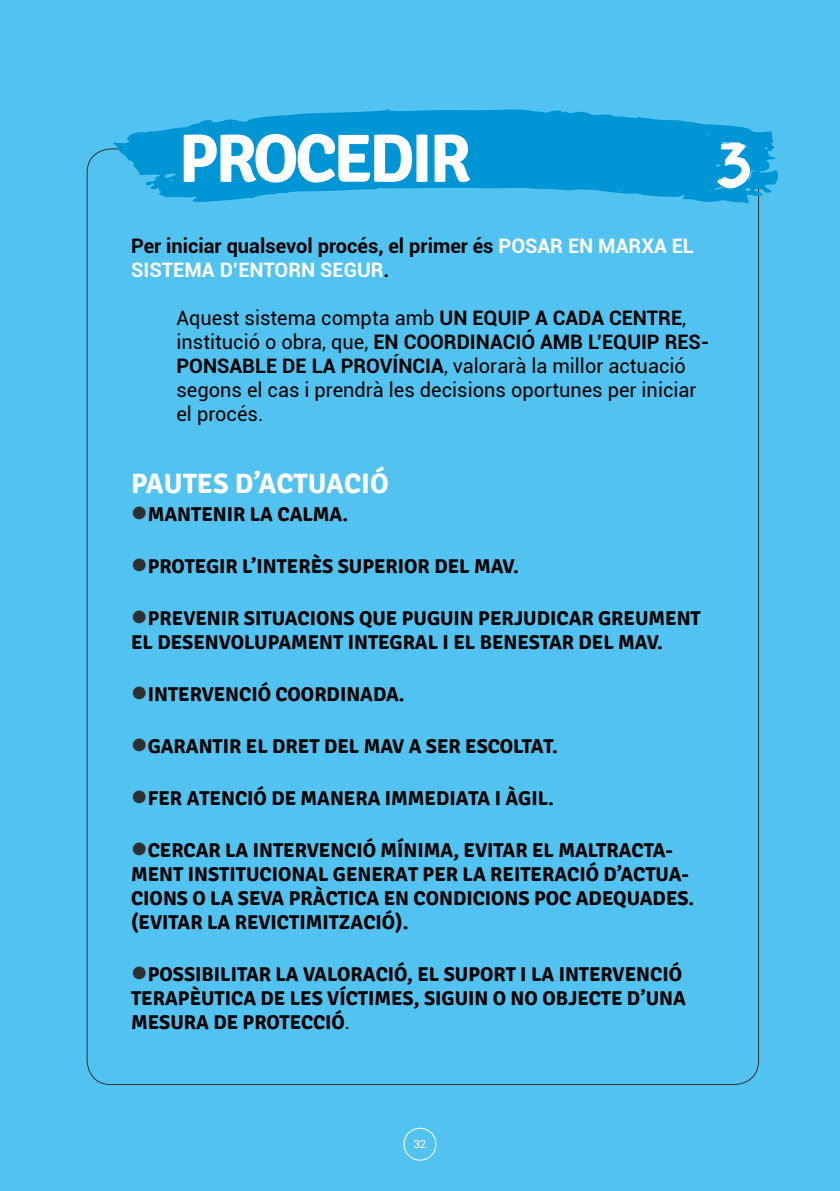
<style>
.page{position:relative;width:840px;height:1191px;background:#fff}
.page>*{position:absolute;margin:0;border:0;box-sizing:border-box;transform-origin:0 0}
.t1{font:700 68.2px "Signika";letter-spacing:-.05em;color:#fff}
.t2{font:57.4px "appopaint";color:#fff}
.t3{font:700 28px "Signika";color:#fff}
.t4{font:700 20px/24px "Signika";color:#000}
.t5{font:20px/24px "Roboto";color:#000}
.t6{font:700 20px/24px "Roboto";color:#000}
.t7{font:11.2px "Roboto";color:#fff}
.s1{color:#fff}
.s2{font-weight:700}
.s3{color:#303030}
.s4{font-family:"Roboto";font-weight:400}
</style>
<div class="page">
<div style="left:0;top:0;width:839px;height:1191px;background:#52c3f1"></div>
<svg style="left:113px;top:109px;width:665px;height:95px;fill:#0096d6"></svg>
<div style="left:403px;top:1127px;width:33px;height:33px;border:1px solid #fff;border-radius:50%"></div>
<h1 class="t1" style="left:178px;top:117px;width:294px">PROCEDIR</h1>
<h2 class="t2" style="left:716px;top:130px;width:37px">3</h2>
<p class="t6" style="left:131px;top:233px;width:564px">Per iniciar qualsevol procés, el primer és <span class="s1">POSAR EN MARXA EL<br>SISTEMA D’ENTORN SEGUR</span>.</p>
<p class="t5" style="left:176px;top:305px;width:534px">Aquest sistema compta amb <span class="s2">UN EQUIP A CADA CENTRE</span>, institució o obra, que, <span class="s2">EN COORDINACIÓ AMB L’EQUIP RES-PONSABLE DE LA PROVÍNCIA</span>, valorarà la millor actuació segons el cas i prendrà les decisions oportunes per iniciar el procés.</p>
<h3 class="t3" style="left:131px;top:467px;width:259px">PAUTES D’ACTUACIÓ</h3>
<p class="t4" style="left:131px;top:502px;width:46px"><span class="s3">●</span>MANTENIR</p>
<p class="t4" style="left:250px;top:502px;width:100px">LA CALMA.</p>
<p class="t4" style="left:131px;top:554px;width:389px"><span class="s3">●</span>PROTEGIR L’INTERÈS SUPERIOR DEL MAV.</p>
<p class="t4" style="left:131px;top:606px;width:125px"><span class="s3">●</span>PREVENIR SITUA</p>
<p class="t4" style="left:297px;top:606px;width:24px">CIONS</p>
<p class="t4" style="left:359px;top:606px;width:56px">QUE PUGUIN</p>
<p class="t4" style="left:478px;top:606px;width:12px">PERJUDI</p>
<p class="t4" style="left:556px;top:606px;width:56px">CAR GREUMENT</p>
<p class="t4" style="left:131px;top:630px;width:39px">EL DESEN</p>
<p class="t4" style="left:219px;top:630px;width:26px">VOLUPAMENT</p>
<p class="t4" style="left:347px;top:630px;width:13px">INTEGRAL</p>
<p class="t4" style="left:442px;top:630px;width:50px">IEL BENESTAR</p>
<p class="t4" style="left:578px;top:630px;width:13px">DEL</p>
<p class="t4" style="left:618px;top:630px;width:46px">MAV.</p>
<p class="t4" style="left:131px;top:682px;width:275px"><span class="s3">●</span>INTERVENCIÓ COORDINADA.</p>
<p class="t4" style="left:131px;top:734px;width:43px"><span class="s3">●</span>GARANTIR</p>
<p class="t4" style="left:246px;top:734px;width:313px">EL DRET DEL MAV A SER ESCOLTAT.</p>
<p class="t4" style="left:131px;top:786px;width:184px"><span class="s3">●</span>FER ATENCIÓ DE MANERA</p>
<p class="t4" style="left:385px;top:786px;width:170px">IMMEDIATA I ÀGIL.</p>
<p class="t4" style="left:131px;top:838px;width:367px"><span class="s3">●</span>CERCAR LA INTERVENCIÓ MÍNIMA, EVITAR</p>
<p class="t4" style="left:532px;top:838px;width:40px">EL MALTRA</p>
<p class="t4" style="left:631px;top:838px;width:43px">CTA-</p>
<p class="t4" style="left:131px;top:862px;width:14px">MENT</p>
<p class="t4" style="left:188px;top:862px;width:11px">INSTITU</p>
<p class="t4" style="left:259px;top:862px;width:25px">CIONAL</p>
<p class="t4" style="left:333px;top:862px;width:14px">GENERAT</p>
<p class="t4" style="left:422px;top:862px;width:13px">PER</p>
<p class="t4" style="left:462px;top:862px;width:40px">LA REITERA</p>
<p class="t4" style="left:567px;top:862px;width:123px">CIÓ D’ACTUA-</p>
<p class="t4" style="left:131px;top:886px;width:24px">CIONS</p>
<p class="t4" style="left:192px;top:886px;width:109px">OLA SEVAPRÀ</p>
<p class="t4" style="left:325px;top:886px;width:113px">CTI CA EN CONDI</p>
<p class="t4" style="left:472px;top:886px;width:24px">CIONS</p>
<p class="t4" style="left:534px;top:886px;width:55px">PO C ADE</p>
<p class="t4" style="left:613px;top:886px;width:27px">QUADES</p>
<p class="t4" style="left:688px;top:886px;width:7px">.</p>
<p class="t4" style="left:131px;top:910px;width:42px">(EVITAR</p>
<p class="t4" style="left:207px;top:910px;width:93px">LA REVICTIMIT</p>
<p class="t4" style="left:339px;top:910px;width:71px">ZACIÓ).</p>
<p class="t4" style="left:131px;top:962px;width:552px"><span class="s3">●</span>POSSIBILITAR LA VALORACIÓ, EL SUPORT I LA INTERVENCIÓ<br>TERAPÈUTICA DE LES VÍCTIMES, SIGUIN</p>
<p class="t4" style="left:492px;top:986px;width:62px">ONO OBJE</p>
<p class="t4" style="left:588px;top:986px;width:71px">CTE D’UNA</p>
<p class="t4" style="left:131px;top:1010px;width:14px">MESURA</p>
<p class="t4" style="left:213px;top:1010px;width:42px">DE PROTE</p>
<p class="t4" style="left:301px;top:1010px;width:51px">CCIÓ<span class="s4">.</span></p>
<p class="t7" style="left:413px;top:1136px;width:14px">32</p>
</div>
